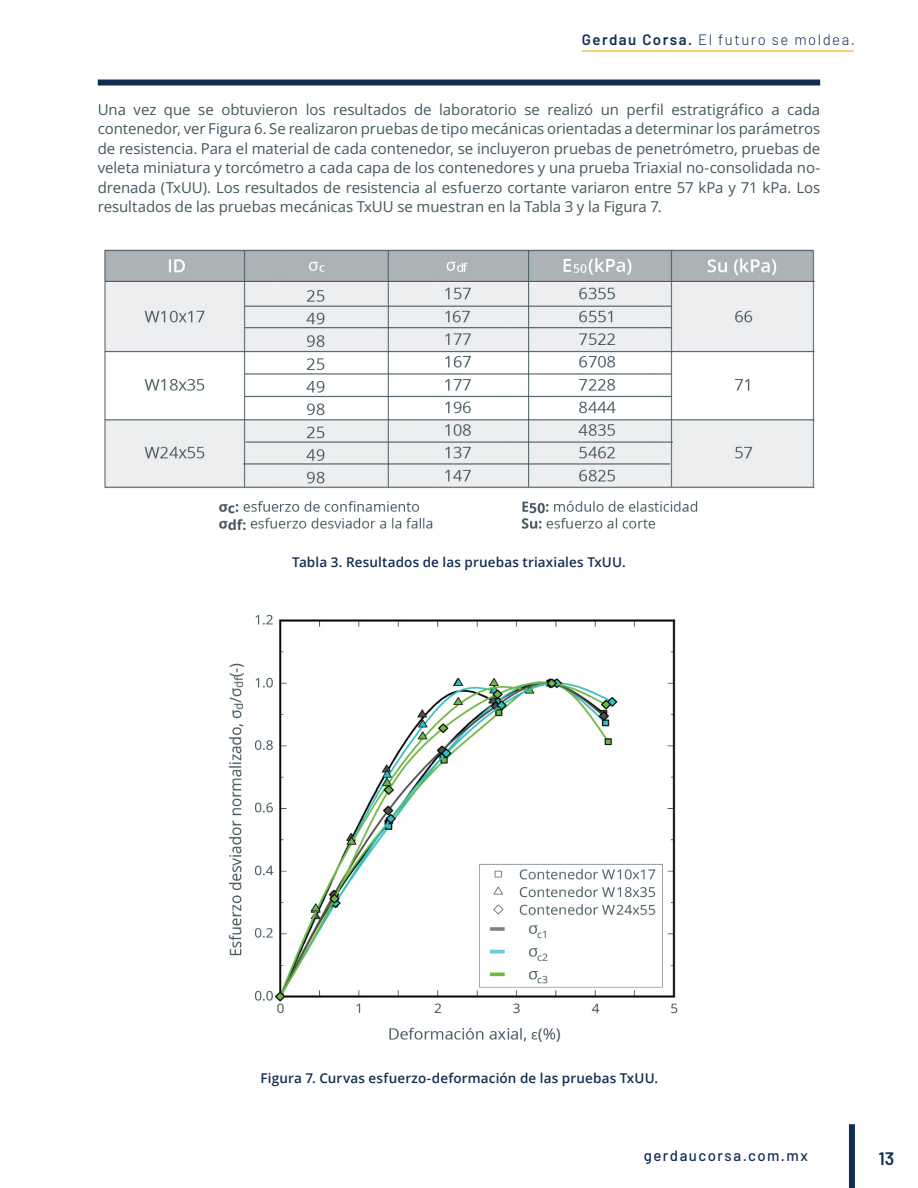
<style>
.page{position:relative;width:918px;height:1188px;background:#fff}
.page>*{position:absolute;margin:0;border:0;box-sizing:border-box;transform-origin:0 0}
.t1{font:600 18px "Barlow";color:#112e51}
.parrafos_grrises_bie{font:15px/19.5px "Open Sans";letter-spacing:-.005em;color:#42565e;text-align:justify}
.t2{font:300 15px "Barlow";letter-spacing:.1em;color:#112e51}
.t3{font:500 15px "Barlow";letter-spacing:.1em;color:#112e51}
.t4{font:600 13.5px "Open Sans";letter-spacing:.01em;color:#112e51}
.s1{font-weight:600}
</style>
<div class="page">
<div style="left:98px;top:80px;width:722px;height:6px;background:#112e51"></div>
<div style="left:849px;top:1124px;width:6px;height:64px;background:#112e51"></div>
<hr style="left:582px;top:50px;width:272px;height:2px;background:#fdc43e">
<img style="left:228px;top:614px;width:450px;height:428px">
<img style="left:104px;top:249px;width:711px;height:282px">
<p class="t2" style="left:582px;top:29px;width:275px"><span class="s1">Gerdau Corsa.</span> El futuro se moldea.</p>
<p class="parrafos_grrises_bie" style="left:98px;top:99px;width:724px">Una vez que se obtuvieron los resultados de laboratorio se realizó un perfil estratigráfico a cada contenedor, ver Figura 6. Se realizaron pruebas de tipo mecánicas orientadas a determinar los parámetros de resistencia. Para el material de cada contenedor, se incluyeron pruebas de penetrómetro, pruebas de veleta miniatura y torcómetro a cada capa de los contenedores y una prueba Triaxial no-consolidada no&shy;drenada (TxUU). Los resultados de resistencia al esfuerzo cortante variaron entre 57 kPa y 71 kPa. Los resultados de las pruebas mecánicas TxUU se muestran en la Tabla 3 y la Figura 7.</p>
<p class="t4" style="left:292px;top:553px;width:335px">Tabla 3. Resultados de las pruebas triaxiales TxUU.</p>
<p class="t4" style="left:261px;top:1069px;width:399px">Figura 7. Curvas esfuerzo-deformación de las pruebas TxUU.</p>
<p class="t3" style="left:644px;top:1145px;width:166px">gerdaucorsa.com.mx</p>
<p class="t1" style="left:878px;top:1145px;width:17px">13</p>
</div>
